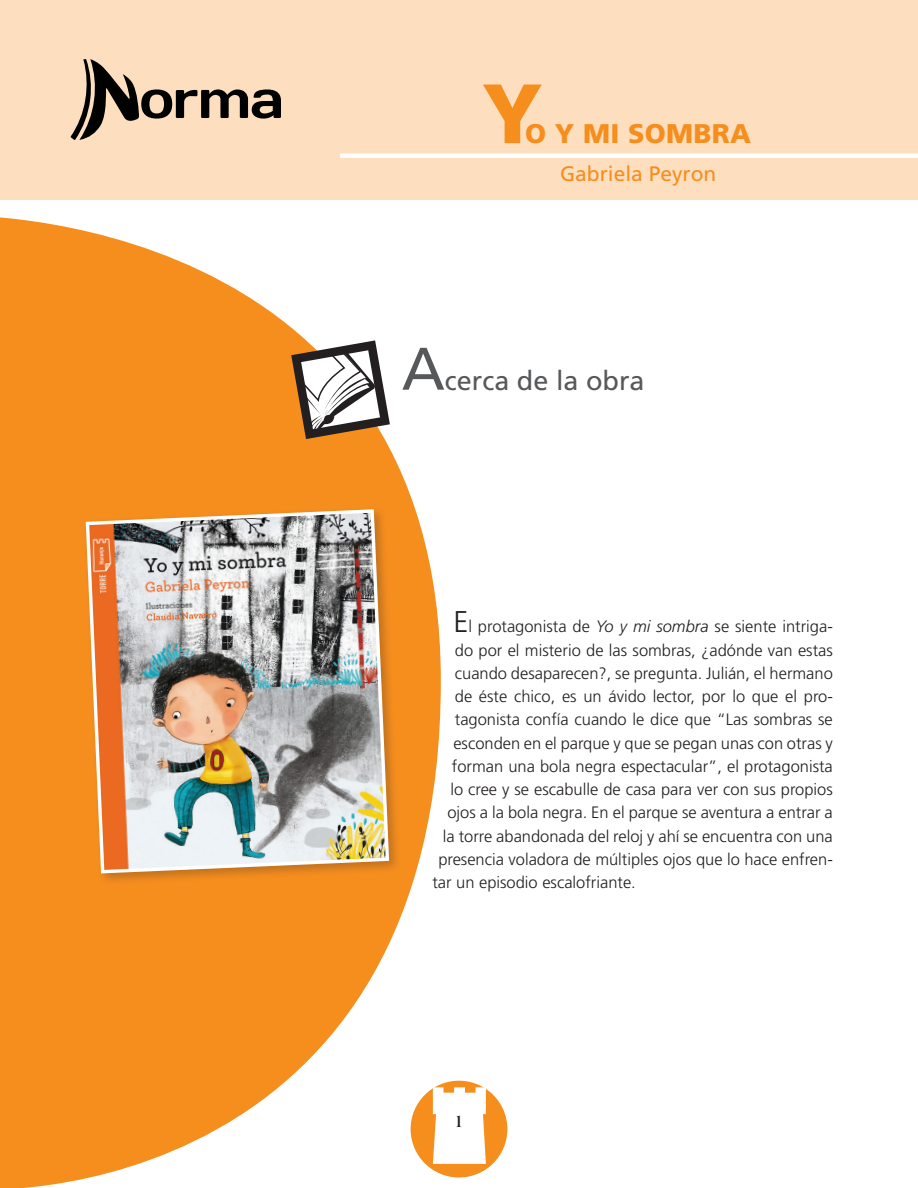
<style>
.page{position:relative;width:918px;height:1188px;background:#fff}
.page>*{position:absolute;margin:0;border:0;box-sizing:border-box;transform-origin:0 0}
.t1{font:900 84px "Frutiger LT Std";color:#f68e1e}
.t2{font:60px "Frutiger LT Std";color:#57585a}
.t3{font:27px "Frutiger LT Std";color:#57585a}
.t4{font:900 27px "Frutiger LT Std";letter-spacing:.01em;color:#f68e1e}
.t5{font:21px "Frutiger LT Std";color:#f68e1e}
.t6{font:700 18px "Americana Std";color:#231f20}
.t7{font:300 16.5px "Frutiger LT Std";color:#231f20}
.s1{font-size:30px}
.s2{font-style:italic}
</style>
<div class="page">
<svg style="left:0;top:217px;width:441px;height:971px;fill:#f68e1e"></svg>
<svg style="left:408px;top:1078px;width:102px;height:102px;background:#f79e3e"></svg>
<div style="left:406px;top:1076px;width:106px;height:106px;border:4px solid #fff;border-radius:50%"></div>
<div style="left:0;top:0;width:918px;height:199px;background:#fddebe"></div>
<div style="left:340px;top:153px;width:578px;height:5px;background:#fff"></div>
<svg style="left:433px;top:1087px;width:53px;height:77px"></svg>
<svg style="left:291px;top:340px;width:99px;height:99px"></svg>
<svg style="left:70px;top:59px;width:211px;height:81px"></svg>
<div style="left:82px;top:506px;width:320px;height:380px;background:#231f20;opacity:.25"></div>
<img style="left:84px;top:507px;width:307px;height:368px">
<h1 class="t1" style="left:482px;top:63px;width:62px">Y</h1>
<h3 class="t4" style="left:525px;top:117px;width:228px">O Y MI SOMBRA</h3>
<p class="t5" style="left:560px;top:162px;width:158px">Gabriela Peyron</p>
<h2 class="t2" style="left:402px;top:334px;width:45px">A</h2>
<h3 class="t3" style="left:445px;top:364px;width:201px">cerca de la obra</h3>
<p class="t7" style="left:453px;top:617px;width:381px"><span class="s1">E</span>l protagonista de <span class="s2">Yo y mi sombra</span> se siente intriga-</p>
<p class="t7" style="left:455px;top:640px;width:380px">do por el misterio de las sombras, ¿adónde van estas</p>
<p class="t7" style="left:455px;top:664px;width:380px">cuando desaparecen?, se pregunta. Julián, el hermano</p>
<p class="t7" style="left:455px;top:687px;width:380px">de éste chico, es un ávido lector, por lo que el pro-</p>
<p class="t7" style="left:455px;top:710px;width:379px">tagonista confía cuando le dice que “Las sombras se</p>
<p class="t7" style="left:453px;top:733px;width:381px">esconden en el parque y que se pegan unas con otras y</p>
<p class="t7" style="left:452px;top:757px;width:383px">forman una bola negra espectacular”, el protagonista</p>
<p class="t7" style="left:450px;top:780px;width:384px">lo cree y se escabulle de casa para ver con sus propios</p>
<p class="t7" style="left:447px;top:803px;width:387px">ojos a la bola negra. En el parque se aventura a entrar a</p>
<p class="t7" style="left:443px;top:826px;width:391px">la torre abandonada del reloj y ahí se encuentra con una</p>
<p class="t7" style="left:438px;top:850px;width:396px">presencia voladora de múltiples ojos que lo hace enfren-</p>
<p class="t7" style="left:432px;top:873px;width:205px">tar un episodio escalofriante.</p>
<p class="t6" style="left:453px;top:1111px;width:13px">1</p>
</div>
